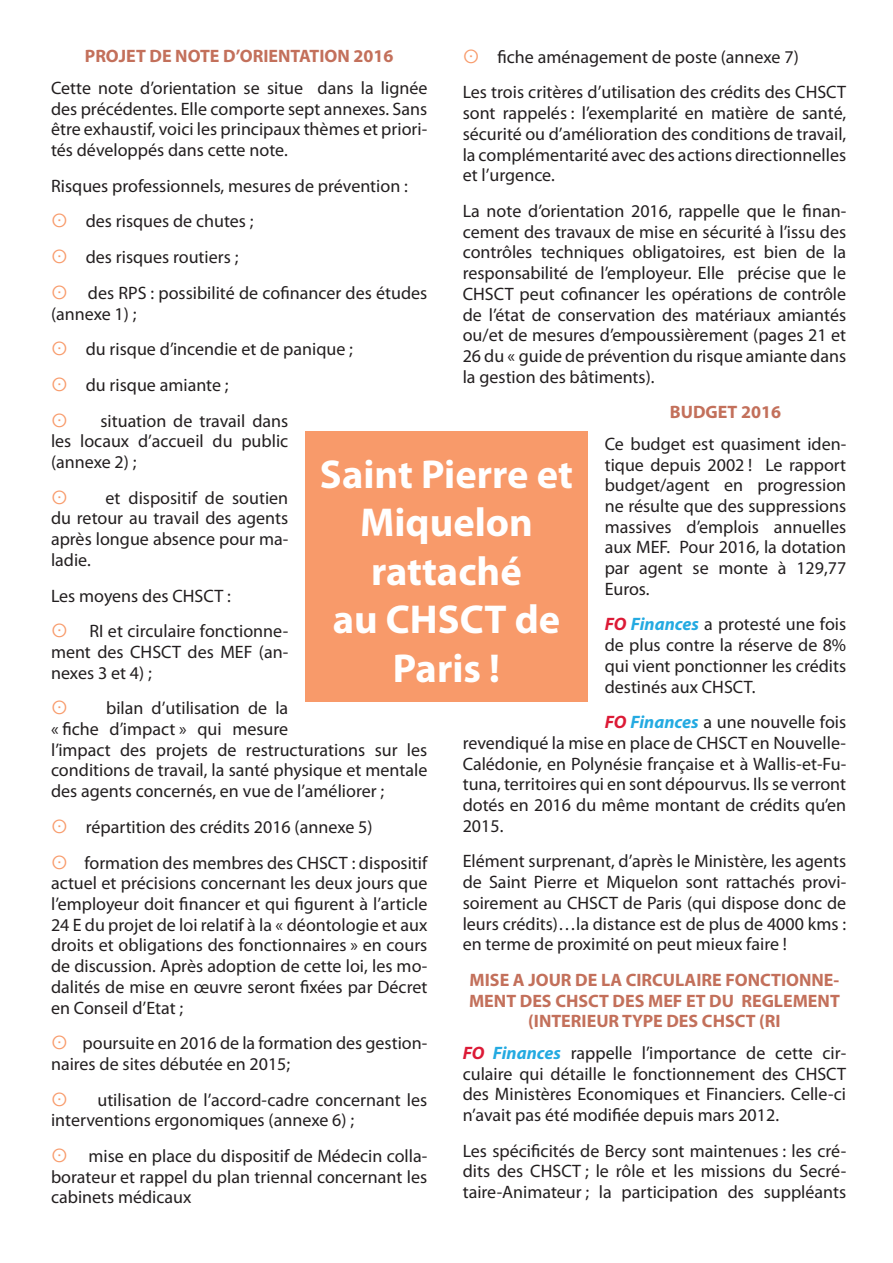
<style>
.page{position:relative;width:893px;height:1263px;background:#fff}
.page>*{position:absolute;margin:0;border:0;box-sizing:border-box;transform-origin:0 0}
.t1{font:700 40.5px/48.6px "Myriad Pro";color:#fff;text-align:center}
.t2{font:18px/20.7px "Myriad Pro";color:#231f20;text-align:justify}
.t3{font:700 18px/20.7px "Myriad Pro";color:#c3705b;text-align:center}
.s1{font-weight:700;font-style:italic;color:#dc1a36}
.s2{font-weight:700;font-style:italic;color:#24aae1}
</style>
<div class="page">
<div style="left:305px;top:432px;width:283px;height:270px;background:#f89a6a"></div>
<p class="t2" style="left:497px;top:46px;width:303px">fiche aménagement de poste (annexe 7)</p>
<p class="t2" style="left:463px;top:82px;width:385px">Les trois critères d’utilisation des crédits des CHSCT sont rappelés : l’exemplarité en matière de santé, sécurité ou d’amélioration des conditions de travail, la complémentarité avec des actions directionnelles et l’urgence.</p>
<p class="t2" style="left:463px;top:200px;width:385px">La note d’orientation 2016, rappelle que le finan&shy;cement des travaux de mise en sécurité à l’issu des contrôles techniques obligatoires, est bien de la responsabilité de l’employeur. Elle précise que le CHSCT peut cofinancer les opérations de contrôle de l’état de conservation des matériaux amiantés ou/et de mesures d’empoussièrement (pages 21 et 26 du « guide de prévention du risque amiante dans la gestion des bâtiments).</p>
<p class="t3" style="left:670px;top:401px;width:113px">BUDGET 2016</p>
<p class="t2" style="left:605px;top:433px;width:243px">Ce budget est quasiment iden&shy;tique depuis 2002 ! Le rapport budget/agent en progression ne résulte que des suppressions massives d’emplois annuelles aux MEF. Pour 2016, la dotation par agent se monte à 129,77<br>Euros.</p>
<p class="t2" style="left:605px;top:614px;width:243px"><span class="s1">FO</span> <span class="s2">Finances</span> a protesté une fois de plus contre la réserve de 8% qui vient ponctionner les crédits destinés aux CHSCT.</p>
<p class="t2" style="left:463px;top:712px;width:385px;text-indent:142px"><span class="s1">FO</span> <span class="s2">Finances</span> a une nouvelle fois revendiqué la mise en place de CHSCT en Nouvelle-Calédonie, en Polynésie française et à Wallis-et-Fu&shy;tuna, territoires qui en sont dépourvus. Ils se verront dotés en 2016 du même montant de crédits qu’en 2015.</p>
<p class="t2" style="left:463px;top:851px;width:385px">Elément surprenant, d’après le Ministère, les agents de Saint Pierre et Miquelon sont rattachés provi&shy;soirement au CHSCT de Paris (qui dispose donc de leurs crédits)…la distance est de plus de 4000 kms : en terme de proximité on peut mieux faire !</p>
<p class="t3" style="left:469px;top:969px;width:372px">MISE A JOUR DE LA CIRCULAIRE FONCTIONNE-<br>MENT DES CHSCT DES MEF ET DU REGLEMENT )INTERIEUR TYPE DES CHSCT (RI</p>
<p class="t2" style="left:463px;top:1042px;width:385px"><span class="s1">FO</span> <span class="s2">Finances</span> rappelle l’importance de cette cir&shy;culaire qui détaille le fonctionnement des CHSCT des Ministères Economiques et Financiers. Celle-ci n’avait pas été modifiée depuis mars 2012.</p>
<p class="t2" style="left:463px;top:1140px;width:385px">Les spécificités de Bercy sont maintenues : les cré&shy;dits des CHSCT ; le rôle et les missions du Secré&shy;taire-Animateur ; la participation des suppléants</p>
<p class="t3" style="left:85px;top:45px;width:310px">PROJET DE NOTE D’ORIENTATION 2016</p>
<p class="t2" style="left:51px;top:77px;width:378px">Cette note d’orientation se situe dans la lignée des précédentes. Elle comporte sept annexes. Sans être exhaustif, voici les principaux thèmes et priori&shy;tés développés dans cette note.</p>
<p class="t2" style="left:51px;top:175px;width:358px">Risques professionnels, mesures de prévention :</p>
<p class="t2" style="left:86px;top:211px;width:169px">des risques de chutes ;</p>
<p class="t2" style="left:86px;top:246px;width:154px">des risques routiers ;</p>
<p class="t2" style="left:51px;top:282px;width:378px;text-indent:37px">des RPS : possibilité de cofinancer des études (annexe 1) ;</p>
<p class="t2" style="left:86px;top:339px;width:269px">du risque d’incendie et de panique ;</p>
<p class="t2" style="left:86px;top:374px;width:144px">du risque amiante ;</p>
<p class="t2" style="left:51px;top:410px;width:239px;text-indent:49px">situation de travail dans les locaux d’accueil du public (annexe 2) ;</p>
<p class="t2" style="left:51px;top:487px;width:239px;text-indent:55px">et dispositif de soutien du retour au travail des agents après longue absence pour ma&shy;ladie.</p>
<p class="t2" style="left:51px;top:585px;width:181px">Les moyens des CHSCT :</p>
<p class="t2" style="left:51px;top:621px;width:239px;text-indent:38px">RI et circulaire fonctionne&shy;ment des CHSCT des MEF (an&shy;nexes 3 et 4) ;</p>
<p class="t2" style="left:51px;top:698px;width:378px;text-align:left;text-indent:55px">bilan d’utilisation de la<br>« fiche d’impact » qui mesure<br>l’impact des projets de restructurations sur les conditions de travail, la santé physique et mentale des agents concernés, en vue de l’améliorer ;</p>
<p class="t2" style="left:86px;top:816px;width:288px">répartition des crédits 2016 (annexe 5)</p>
<p class="t2" style="left:51px;top:852px;width:378px;text-indent:33px">formation des membres des CHSCT : dispositif actuel et précisions concernant les deux jours que l’employeur doit financer et qui figurent à l’article 24 E du projet de loi relatif à la « déontologie et aux droits et obligations des fonctionnaires » en cours de discussion. Après adoption de cette loi, les mo&shy;dalités de mise en œuvre seront fixées par Décret en Conseil d’Etat ;</p>
<p class="t2" style="left:51px;top:1032px;width:378px;text-indent:32px">poursuite en 2016 de la formation des gestion&shy;naires de sites débutée en 2015;</p>
<p class="t2" style="left:51px;top:1089px;width:378px;text-indent:46px">utilisation de l’accord-cadre concernant les interventions ergonomiques (annexe 6) ;</p>
<p class="t2" style="left:51px;top:1145px;width:378px;text-indent:38px">mise en place du dispositif de Médecin colla&shy;borateur et rappel du plan triennal concernant les cabinets médicaux</p>
<p class="t1" style="left:320px;top:448px;width:255px">Saint Pierre et<br>Miquelon rattaché<br>au CHSCT de<br>Paris !</p>
</div>
